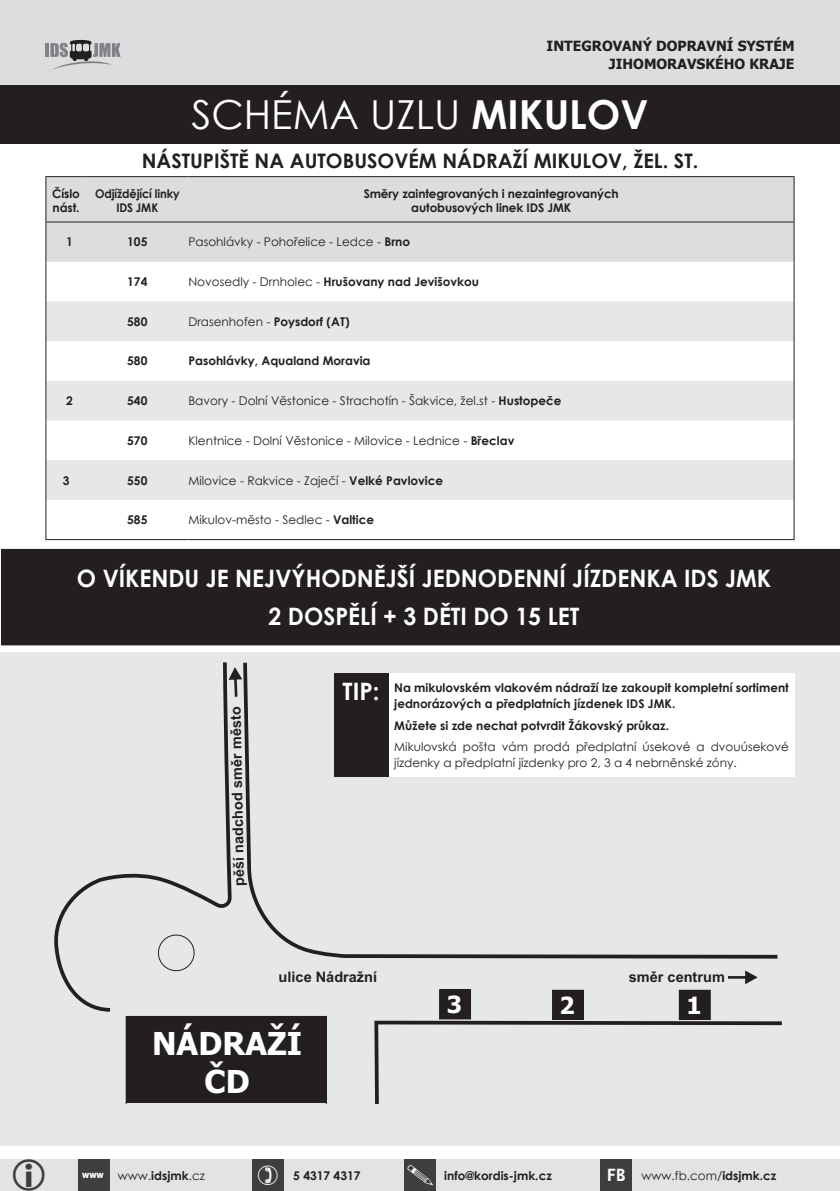
<style>
.page{position:relative;width:840px;height:1191px;background:#fff}
.page>*{position:absolute;margin:0;border:0;box-sizing:border-box;transform-origin:0 0}
.t1{font:40px "Century Gothic";color:#fff}
.t2{font:700 31.6px/38.2px "Tahoma";color:#fff;text-align:center}
.t3{font:700 24px "Century Gothic";color:#fff;scale:.96 1}
.t4{font:700 24px "Century Gothic";color:#fff}
.t5{font:700 23.8px "Tahoma";color:#fff}
.t6{font:700 20px "Century Gothic";color:#231f20}
.t7{font:700 17px "Lucida Grande";color:#fff}
.t8{font:700 14.6px "Arial";color:#231f20}
.t9{font:700 14px "Tahoma";color:#231f20}
.t10{font:700 12px/14.4px "Century Gothic";color:#231f20;text-align:center}
.t11{font:12px "Century Gothic";color:#231f20}
.t12{font:700 12px "Century Gothic";color:#231f20;scale:.94 1}
.t13{font:11.8px/16px "Century Gothic";color:#231f20}
.t14{font:7.2px "Switzerland Black CE";color:#fff}
.s1{font-weight:700}
.s2{font-weight:400}
</style>
<div class="page">
<div style="left:46px;top:177px;width:747px;height:85px;background:#dcdddf"></div>
<svg style="left:46px;top:301px;width:747px;height:199px;fill:#e6e7e9"></svg>
<hr style="left:45px;top:221px;width:41px;height:1px;background:#231f20">
<hr style="left:86px;top:221px;width:102px;height:1px;background:#231f20">
<hr style="left:188px;top:221px;width:606px;height:1px;background:#231f20">
<hr style="left:45px;top:176px;width:41px;height:1px;background:#231f20">
<hr style="left:45px;top:177px;width:1px;height:44px;background:#231f20">
<hr style="left:86px;top:176px;width:102px;height:1px;background:#231f20">
<hr style="left:188px;top:176px;width:606px;height:1px;background:#231f20">
<hr style="left:793px;top:177px;width:1px;height:44px;background:#231f20">
<hr style="left:45px;top:222px;width:1px;height:40px;background:#231f20">
<hr style="left:793px;top:222px;width:1px;height:40px;background:#231f20">
<hr style="left:45px;top:262px;width:1px;height:39px;background:#231f20">
<hr style="left:793px;top:262px;width:1px;height:39px;background:#231f20">
<hr style="left:45px;top:301px;width:1px;height:40px;background:#231f20">
<hr style="left:793px;top:301px;width:1px;height:40px;background:#231f20">
<hr style="left:45px;top:341px;width:1px;height:40px;background:#231f20">
<hr style="left:793px;top:341px;width:1px;height:40px;background:#231f20">
<hr style="left:45px;top:381px;width:1px;height:39px;background:#231f20">
<hr style="left:793px;top:381px;width:1px;height:39px;background:#231f20">
<hr style="left:45px;top:420px;width:1px;height:40px;background:#231f20">
<hr style="left:793px;top:420px;width:1px;height:40px;background:#231f20">
<hr style="left:45px;top:500px;width:1px;height:39px;background:#231f20">
<hr style="left:793px;top:500px;width:1px;height:39px;background:#231f20">
<hr style="left:45px;top:539px;width:41px;height:1px;background:#231f20">
<hr style="left:86px;top:539px;width:102px;height:1px;background:#231f20">
<hr style="left:188px;top:539px;width:606px;height:1px;background:#231f20">
<hr style="left:45px;top:460px;width:1px;height:40px;background:#231f20">
<hr style="left:793px;top:460px;width:1px;height:40px;background:#231f20">
<div style="left:0;top:85px;width:839px;height:59px;background:#231f20"></div>
<div style="left:0;top:0;width:839px;height:85px;background:#dcdddf"></div>
<hr style="left:45px;top:43px;width:4px;height:14px;background:#808285">
<svg style="left:50px;top:40px;width:71px;height:30px"></svg>
<div style="left:1px;top:652px;width:838px;height:493px;background:#e6e7e9"></div>
<div style="left:126px;top:1016px;width:200px;height:87px;background:#231f20"></div>
<div style="left:679px;top:990px;width:30px;height:29px;background:#231f20"></div>
<div style="left:678px;top:990px;width:32px;height:29px;border:1px solid #231f20"></div>
<div style="left:552px;top:990px;width:31px;height:29px;background:#231f20"></div>
<div style="left:439px;top:989px;width:31px;height:30px;background:#231f20"></div>
<div style="left:439px;top:989px;width:31px;height:30px;border:1px solid #231f20"></div>
<svg style="left:374px;top:1018px;width:408px;height:85px"></svg>
<svg style="left:54px;top:662px;width:178px;height:350px"></svg>
<div style="left:158px;top:934px;width:36px;height:37px;border:1px solid #231f20;border-radius:50%"></div>
<svg style="left:242px;top:662px;width:536px;height:297px"></svg>
<svg style="left:728px;top:970px;width:29px;height:14px"></svg>
<svg style="left:228px;top:667px;width:14px;height:32px"></svg>
<div style="left:388px;top:673px;width:406px;height:104px;background:#fff"></div>
<div style="left:334px;top:673px;width:54px;height:104px;background:#231f20"></div>
<div style="left:1px;top:549px;width:838px;height:96px;background:#231f20"></div>
<div style="left:0;top:1159px;width:839px;height:32px;background:#e3e3e4"></div>
<div style="left:78px;top:1159px;width:31px;height:31px;background:#3e3e3f"></div>
<div style="left:404px;top:1159px;width:32px;height:31px;background:#3e3e3f"></div>
<div style="left:252px;top:1159px;width:32px;height:32px;background:#3e3e3f"></div>
<div style="left:600px;top:1159px;width:31px;height:32px;background:#3e3e3f"></div>
<p class="t9" style="left:546px;top:36px;width:249px">INTEGROVANÝ DOPRAVNÍ SYSTÉM</p>
<p class="t9" style="left:608px;top:54px;width:187px">JIHOMORAVSKÉHO KRAJE</p>
<p class="t1" style="left:191px;top:87px;width:458px">SCHÉMA UZLU <span class="s1">MIKULOV</span></p>
<p class="t10" style="left:52px;top:186px;width:29px">Číslo</p>
<p class="t10" style="left:53px;top:200px;width:28px">nást.</p>
<p class="t6" style="left:142px;top:146px;width:558px">NÁSTUPIŠTĚ NA AUTOBUSOVÉM NÁDRAŽÍ MIKULOV, ŽEL. ST.</p>
<p class="t12" style="left:95px;top:185px;width:91px">Odjíždějící linky</p>
<p class="t12" style="left:116px;top:199px;width:46px">IDS JMK</p>
<p class="t10" style="left:363px;top:186px;width:256px">Směry zaintegrovaných i nezaintegrovaných autobusových linek IDS JMK</p>
<p class="t10" style="left:66px;top:234px;width:8px">1</p>
<p class="t10" style="left:127px;top:234px;width:22px">105</p>
<p class="t11" style="left:188px;top:234px;width:223px">Pasohlávky - Pohořelice - Ledce - <span class="s1">Brno</span></p>
<p class="t10" style="left:127px;top:274px;width:22px">174</p>
<p class="t10" style="left:188px;top:274px;width:292px"><span class="s2">Novosedly - Drnholec -</span> Hrušovany nad Jevišovkou</p>
<p class="t10" style="left:127px;top:314px;width:22px">580</p>
<p class="t11" style="left:188px;top:313px;width:163px">Drasenhofen - <span class="s1">Poysdorf (AT)</span></p>
<p class="t10" style="left:127px;top:353px;width:22px">580</p>
<p class="t10" style="left:188px;top:353px;width:183px">Pasohlávky, Aqualand Moravia</p>
<p class="t10" style="left:66px;top:393px;width:8px">2</p>
<p class="t10" style="left:127px;top:393px;width:22px">540</p>
<p class="t11" style="left:188px;top:392px;width:374px">Bavory - Dolní Věstonice - Strachotín - Šakvice, žel.st - <span class="s1">Hustopeče</span></p>
<p class="t10" style="left:127px;top:433px;width:22px">570</p>
<p class="t11" style="left:188px;top:432px;width:327px">Klentnice - Dolní Věstonice - Milovice - Lednice - <span class="s1">Břeclav</span></p>
<p class="t10" style="left:63px;top:472px;width:8px">3</p>
<p class="t10" style="left:127px;top:472px;width:22px">550</p>
<p class="t11" style="left:188px;top:472px;width:256px">Milovice - Rakvice - Zaječí - <span class="s1">Velké Pavlovice</span></p>
<p class="t10" style="left:127px;top:512px;width:22px">585</p>
<p class="t11" style="left:188px;top:511px;width:187px">Mikulov-město - Sedlec - <span class="s1">Valtice</span></p>
<p class="t3" style="left:77px;top:560px;width:724px">O VÍKENDU JE NEJVÝHODNĚJŠÍ JEDNODENNÍ JÍZDENKA IDS JMK</p>
<p class="t3" style="left:268px;top:598px;width:325px">2 DOSPĚLÍ + 3 DĚTI DO 15 LET</p>
<p class="t8" style="left:233px;top:886px;width:181px;rotate:-91deg">pěší nadchod směr město</p>
<p class="t4" style="left:342px;top:673px;width:38px">TIP:</p>
<p class="t10" style="left:394px;top:679px;width:396px;line-height:16px;text-align:left">Na mikulovském vlakovém nádraží lze zakoupit kompletní sortiment jednorázových a předplatních jízdenek IDS JMK.</p>
<p class="t10" style="left:394px;top:717px;width:276px">Můžete si zde nechat potvrdit Žákovský průkaz.</p>
<p class="t13" style="left:394px;top:739px;width:396px">Mikulovská pošta vám prodá předplatní úsekové a dvouúsekové jízdenky a předplatní jízdenky pro 2, 3 a 4 nebrněnské zóny.</p>
<p class="t8" style="left:278px;top:971px;width:100px">ulice Nádražní</p>
<p class="t2" style="left:152px;top:1025px;width:151px">NÁDRAŽÍ<br>ČD</p>
<p class="t8" style="left:628px;top:971px;width:97px">směr centrum</p>
<p class="t5" style="left:446px;top:991px;width:17px">3</p>
<p class="t5" style="left:559px;top:991px;width:17px">2</p>
<p class="t5" style="left:686px;top:991px;width:17px">1</p>
<p class="t14" style="left:82px;top:1170px;width:23px">WWW</p>
<p class="t11" style="left:118px;top:1167px;width:88px">www.<span class="s1">idsjmk</span>.cz</p>
<p class="t10" style="left:293px;top:1167px;width:69px">5 4317 4317</p>
<p class="t10" style="left:444px;top:1167px;width:109px">info@kordis-jmk.cz</p>
<p class="t7" style="left:606px;top:1163px;width:20px">FB</p>
<p class="t11" style="left:641px;top:1166px;width:136px">www.fb.com/<span class="s1">idsjmk.cz</span></p>
</div>
